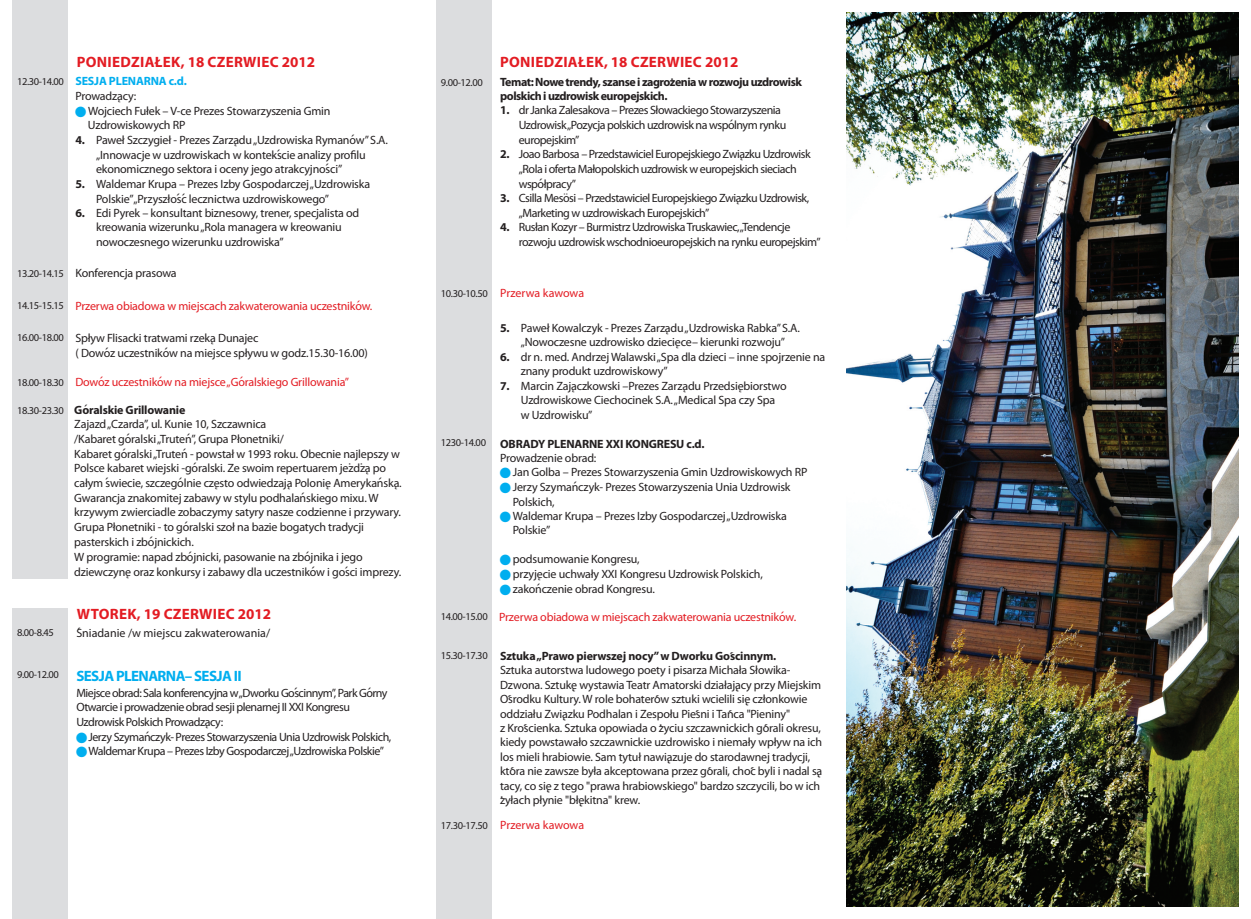
<style>
.page{position:relative;width:1251px;height:919px;background:#fff}
.page>*{position:absolute;margin:0;border:0;box-sizing:border-box;transform-origin:0 0}
.t1{font:700 15px "Myriad Pro";letter-spacing:.02em;color:#e31c23}
.t2{font:700 15px "Myriad Pro";letter-spacing:-.04em;color:#00aeef}
.t3{font:12px/14.4px "Myriad Pro";letter-spacing:-.015em;color:#231f20}
.t4{font:12px/14.5px "Myriad Pro";letter-spacing:-.04em;color:#231f20}
.t5{font:12px "Myriad Pro";letter-spacing:-.015em;color:#e31c23}
.t6{font:700 12px/14.4px "Myriad Pro";letter-spacing:-.04em;color:#231f20}
.t7{font:700 12px/14.9px "Myriad Pro";letter-spacing:-.015em;color:#00aeef}
.t8{font:700 12px "Myriad Pro";letter-spacing:-.015em;color:#231f20}
.t9{font:10.5px "Myriad Pro";letter-spacing:-.035em;color:#231f20}
.s1{font-weight:400;font-size:10.5px;color:#231f20}
.s2{font-weight:400;color:#231f20}
.s3{font-family:"Lucida Grande";font-weight:400;color:#231f20}
.s4{color:#00aeef}
.s5{font-weight:700}
.s6{font-family:"Lucida Grande"}
.s7{font-size:10.5px}
.s8{font-family:"Baskerville";font-style:italic}
.s9{font-size:10.5px;color:#231f20}
.s10{font-family:"Baskerville";font-weight:700;font-style:italic}
</style>
<div class="page">
<div style="left:436px;top:390px;width:55px;height:528px;background:#dcdddf"></div>
<div style="left:436px;top:0;width:55px;height:410px;background:#dcdddf"></div>
<div style="left:13px;top:608px;width:55px;height:310px;background:#dcdddf"></div>
<div style="left:13px;top:0;width:55px;height:578px;background:#dcdddf"></div>
<img style="left:846px;top:13px;width:391px;height:893px">
<p class="t1" style="left:77px;top:56px;width:240px">PONIEDZIAŁEK, 18 cZERWIEc 2012</p>
<p class="t1" style="left:500px;top:56px;width:240px">PONIEDZIAŁEK, 18 cZERWIEc 2012</p>
<p class="t7" style="left:75px;top:75px;width:113px;text-indent:-58px"><span class="s1">12.30-14.00</span> SESJA PLENARNA c.d.<br><span class="s2">Prowadzac</span><span class="s3">̨</span><span class="s2">y:</span></p>
<p class="t3" style="left:88px;top:104px;width:244px;text-indent:-13px"><span class="s4">■</span> Wojciech Fułek – V-ce Prezes Stowarzyszenia Gmin<br>Uzdrowiskowych RP</p>
<p class="t3" style="left:96px;top:133px;width:293px;line-height:14.9px;text-indent:-21px"><span class="s5">4.</span> Paweł Szczygieł - Prezes Zarzad<span class="s6">̨</span> u„Uzdrowiska Rymanow<span class="s6">́</span> ”S.A. „Innowacje w uzdrowiskach w konteksc<span class="s6">́</span>ie analizy profilu ekonomicznego sektora i oceny jego atrakcyjnosc<span class="s6">́</span>i”</p>
<p class="t3" style="left:96px;top:177px;width:276px;line-height:14.9px;text-indent:-21px"><span class="s5">5.</span> Waldemar Krupa – Prezes Izby Gospodarczej„Uzdrowiska<br>Polskie”„Przyszłosc<span class="s6">́́</span>lecznictwa uzdrowiskowego”</p>
<p class="t3" style="left:96px;top:207px;width:265px;text-indent:-21px"><span class="s5">6.</span> Edi Pyrek – konsultant biznesowy, trener, specjalista od kreowania wizerunku„Rola managera w kreowaniu nowoczesnego wizerunku uzdrowiska”</p>
<p class="t3" style="left:17px;top:267px;width:161px"><span class="s7">13.20-14.15</span> Konferencja prasowa</p>
<p class="t9" style="left:441px;top:78px;width:43px">9.00-12.00</p>
<p class="t6" style="left:500px;top:75px;width:303px">Temat: Nowe trendy, szanse i zagroze<span class="s8">̇</span> nia w rozwoju uzdrowisk polskich i uzdrowisk europejskich.</p>
<p class="t4" style="left:518px;top:104px;width:269px;text-indent:-19px"><span class="s5">1.</span> dr Janka Zalesakova – Prezes Słowackiego Stowarzyszenia<br>Uzdrowisk„Pozycja polskich uzdrowisk na wspol<span class="s6">́</span>nym rynku europejskim”</p>
<p class="t4" style="left:518px;top:148px;width:293px;text-indent:-19px"><span class="s5">2.</span> Joao Barbosa – Przedstawiciel Europejskiego Zwiaz<span class="s6">̨</span>ku Uzdrowisk „Rola i oferta Małopolskich uzdrowisk w europejskich sieciach wspoł<span class="s6">́</span>pracy”</p>
<p class="t4" style="left:518px;top:192px;width:292px;text-indent:-19px"><span class="s5">3.</span> Csilla Mesos<span class="s6">̈</span>i – Przedstawiciel Europejskiego Zwiaz<span class="s6">̨</span>ku Uzdrowisk, „Marketing w uzdrowiskach Europejskich”</p>
<p class="t4" style="left:518px;top:221px;width:303px;text-indent:-19px"><span class="s5">4.</span> Rusłan Kozyr – Burmistrz UzdrowiskaTruskawiec,„Tendencje rozwoju uzdrowisk wschodnioeuropejskich na rynku europejskim”</p>
<p class="t5" style="left:17px;top:301px;width:357px"><span class="s9">14.15-15.15</span> Przerwa obiadowa w miejscach zakwaterowania uczestnikow<span class="s6">́</span> .</p>
<p class="t9" style="left:17px;top:334px;width:48px">16.00-18.00</p>
<p class="t9" style="left:17px;top:378px;width:48px">18.00-18.30</p>
<p class="t9" style="left:17px;top:406px;width:48px">18.30-23.30</p>
<p class="t3" style="left:75px;top:331px;width:294px;line-height:14.9px">Spływ Flisacki tratwami rzeka<span class="s6">̨</span>Dunajec<br>( Dowoz<span class="s6">́</span> uczestnikow<span class="s6">́</span> na miejsce spływu w godz.15.30-16.00)</p>
<p class="t5" style="left:75px;top:377px;width:275px">Dowoz<span class="s6">́</span> uczestnikow<span class="s6">́</span> na miejsce„Gor<span class="s6">́</span>alskiego Grillowania”</p>
<p class="t3" style="left:74px;top:403px;width:331px"><span class="s5">Gor</span><span class="s6">́</span><span class="s5">alskie Grillowanie<br></span>Zajazd„Czarda”, ul. Kunie 10, Szczawnica<br>/Kabaret gor<span class="s6">́</span>alski„Truten”<span class="s6">́</span>, Grupa Płonetniki/<br>Kabaret gor<span class="s6">́</span>alski„Truten<span class="s6">́</span>- powstał w 1993 roku. Obecnie najlepszy w Polsce kabaret wiejski -gor<span class="s6">́</span>alski. Ze swoim repertuarem jezd<span class="s6">̇</span> za<span class="s6">̇ ̨</span>po całym sw<span class="s6">́</span> iecie, szczegol<span class="s6">́</span>nie czes<span class="s6">̨</span>to odwiedzaja<span class="s6">̨</span>Polonie<span class="s6">̨</span>Amerykans<span class="s6">́</span>ka.<span class="s6">̨ </span>Gwarancja znakomitej zabawy w stylu podhalans<span class="s6">́</span>kiego mixu. W krzywym zwierciadle zobaczymy satyry nasze codzienne i przywary.<br>Grupa Płonetniki - to gor<span class="s6">́</span>alski szoł na bazie bogatych tradycji pasterskich i zboj<span class="s6">́</span>nickich.<br>W programie: napad zboj<span class="s6">́</span>nicki, pasowanie na zboj<span class="s6">́</span>nika i jego dziewczyne<span class="s6">̨</span>oraz konkursy i zabawy dla uczestnikow<span class="s6">́</span> i gosc<span class="s6">́</span>i imprezy.</p>
<p class="t1" style="left:77px;top:608px;width:196px">WTOREK, 19 cZERWIEc 2012</p>
<p class="t9" style="left:17px;top:628px;width:38px">8.00-8.45</p>
<p class="t3" style="left:76px;top:626px;width:195px">S<span class="s6">́</span>niadanie /w miejscu zakwaterowania/</p>
<p class="t2" style="left:17px;top:669px;width:226px"><span class="s1">9.00-12.00</span> SESJA PLENARNA– SESJA II</p>
<p class="t4" style="left:76px;top:686px;width:312px">Miejsce obrad: Sala konferencyjna w„Dworku Gosc<span class="s6">́</span>innym”, Park Gor<span class="s6">́</span>ny<br>Otwarcie i prowadzenie obrad sesji plenarnej II XXI Kongresu<br>Uzdrowisk Polskich Prowadzac<span class="s6">̨</span>y:</p>
<p class="t4" style="left:76px;top:730px;width:316px"><span class="s4">■</span> Jerzy Szymanc<span class="s6">́</span>zyk- Prezes Stowarzyszenia Unia Uzdrowisk Polskich,</p>
<p class="t4" style="left:76px;top:744px;width:309px"><span class="s4">■</span> Waldemar Krupa – Prezes Izby Gospodarczej„Uzdrowiska Polskie”</p>
<p class="t9" style="left:441px;top:289px;width:48px">10.30-10.50</p>
<p class="t9" style="left:441px;top:438px;width:47px">1230-14.00</p>
<p class="t9" style="left:440px;top:613px;width:48px">14.00-15.00</p>
<p class="t9" style="left:440px;top:651px;width:48px">15.30-17.30</p>
<p class="t5" style="left:500px;top:288px;width:85px">Przerwa kawowa</p>
<p class="t3" style="left:500px;top:321px;width:301px;line-height:14.9px;text-align:center"><span class="s5">5.</span> Paweł Kowalczyk - Prezes Zarzad<span class="s6">̨</span> u„Uzdrowiska Rabka”S.A. „Nowoczesne uzdrowisko dzieciec<span class="s6">̨</span>e– kierunki rozwoju”</p>
<p class="t3" style="left:520px;top:350px;width:306px;text-indent:-21px"><span class="s5">6.</span> dr n. med. Andrzej Walawski„Spa dla dzieci – inne spojrzenie na znany produkt uzdrowiskowy”</p>
<p class="t3" style="left:520px;top:379px;width:267px;text-indent:-21px"><span class="s5">7.</span> Marcin Zajac<span class="s6">̨</span>zkowski –Prezes Zarzad<span class="s6">̨</span> u Przedsieb<span class="s6">̨</span> iorstwo<br>Uzdrowiskowe Ciechocinek S.A.„Medical Spa czy Spa w Uzdrowisku”</p>
<p class="t8" style="left:500px;top:439px;width:206px">OBRADy PLENARNE XXI KONGRESU c.d.</p>
<p class="t3" style="left:500px;top:451px;width:98px">Prowadzenie obrad:</p>
<p class="t3" style="left:500px;top:466px;width:309px"><span class="s4">■</span> Jan Golba – Prezes Stowarzyszenia Gmin Uzdrowiskowych RP</p>
<p class="t3" style="left:512px;top:481px;width:279px;text-indent:-13px"><span class="s4">■</span> Jerzy Szymanc<span class="s6">́</span>zyk- Prezes Stowarzyszenia Unia Uzdrowisk<br>Polskich,</p>
<p class="t3" style="left:512px;top:509px;width:276px;text-indent:-13px"><span class="s4">■</span> Waldemar Krupa – Prezes Izby Gospodarczej„Uzdrowiska<br>Polskie”</p>
<p class="t3" style="left:500px;top:553px;width:141px"><span class="s4">■</span> podsumowanie Kongresu,</p>
<p class="t3" style="left:500px;top:567px;width:264px"><span class="s4">■</span> przyjec<span class="s6">̨</span>ie uchwały XXI Kongresu Uzdrowisk Polskich,</p>
<p class="t3" style="left:500px;top:582px;width:156px"><span class="s4">■</span> zakonc<span class="s6">́</span>zenie obrad Kongresu.</p>
<p class="t5" style="left:499px;top:612px;width:298px">Przerwa obiadowa w miejscach zakwaterowania uczestnikow<span class="s6">́</span> .</p>
<p class="t3" style="left:500px;top:649px;width:328px"><span class="s5">Sztuka„Prawo pierwszej nocy”w Dworku Gosc</span><span class="s10">́</span><span class="s5">innym.<br></span>Sztuka autorstwa ludowego poety i pisarza Michała Słowika-Dzwona. Sztuke<span class="s10">̨</span>wystawia Teatr Amatorski działajac<span class="s10">̨</span>y przy Miejskim Osr<span class="s10">́</span>odku Kultury. W role bohaterow<span class="s10">́</span> sztuki wcielili sie<span class="s10">̨</span>członkowie oddziału Zwiaz<span class="s10">̨</span>ku Podhalan i Zespołu Piesn<span class="s10">́</span> i i Tanc<span class="s10">́</span>a "Pieniny"<br>z Krosc<span class="s10">́</span>ienka. Sztuka opowiada o zy<span class="s10">̇</span>ciu szczawnickich gor<span class="s10">́</span>ali okresu, kiedy powstawało szczawnickie uzdrowisko i niemały wpływ na ich los mieli hrabiowie. Sam tytuł nawiaz<span class="s10">̨</span>uje do starodawnej tradycji, ktor<span class="s10">́</span>a nie zawsze była akceptowana przez gor<span class="s10">́</span>ali, choc<span class="s10">́</span>byli i nadal sa<span class="s10">̨ </span>tacy, co sie<span class="s10">̨</span>z tego "prawa hrabiowskiego" bardzo szczycili, bo w ich zy<span class="s10">̇</span> łach płynie "błek<span class="s10">̨</span>itna" krew.</p>
<p class="t5" style="left:441px;top:819px;width:145px"><span class="s9">17.30-17.50</span> Przerwa kawowa</p>
</div>
